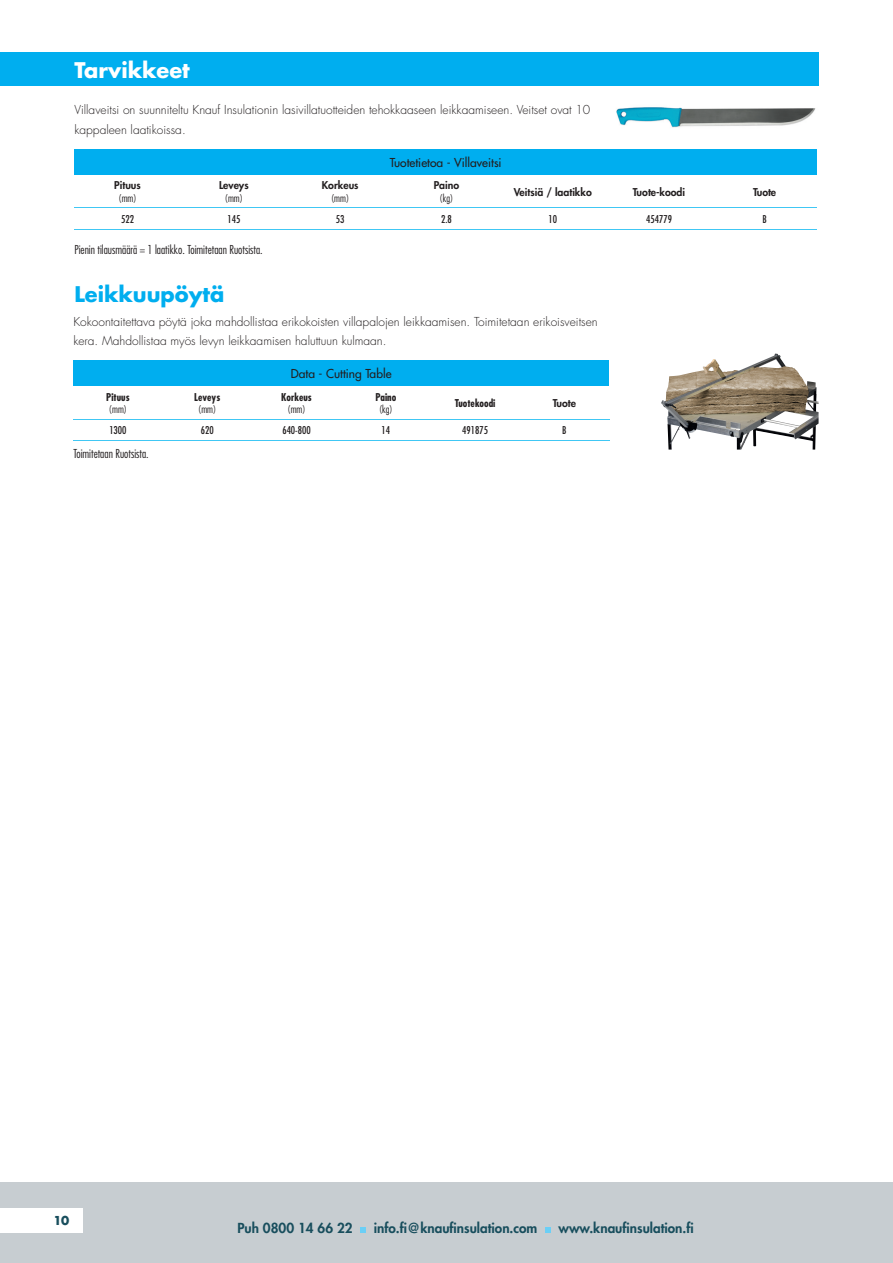
<style>
.page{position:relative;width:893px;height:1263px;background:#fff}
.page>*{position:absolute;margin:0;border:0;box-sizing:border-box;transform-origin:0 0}
.t1{font:700 21px "Futura Std";color:#00aeef}
.t2{font:700 21px "Futura Std";color:#fff}
.t3{font:800 13.5px "Futura Std";color:#184e5d}
.t4{font:300 12px/19.5px "Futura Std";color:#231f20}
.t5{font:300 condensed 12px "Futura Std";color:#231f20}
.t6{font:500 12px "Futura Std";color:#231f20}
.t7{font:700 12px "Futura";color:#184e5d}
.t8{font:800 10.5px "Futura Std";color:#231f20}
.t9{font:condensed 10.5px "Futura Std";color:#231f20}
.t10{font:700 condensed 10.5px "Futura Std";color:#231f20}
.t11{font:300 condensed 10.5px "Futura Std";color:#231f20}
</style>
<div class="page">
<div style="left:0;top:1182px;width:893px;height:81px;background:#c7cdd1"></div>
<svg style="left:360px;top:1227px;width:6px;height:5px"></svg>
<svg style="left:545px;top:1227px;width:6px;height:5px"></svg>
<div style="left:0;top:1208px;width:82px;height:24px;background:#fff"></div>
<div style="left:74px;top:149px;width:743px;height:26px;background:#00aeef"></div>
<hr style="left:74px;top:208px;width:107px;height:1px;background:#40c7f4">
<hr style="left:181px;top:208px;width:106px;height:1px;background:#40c7f4">
<hr style="left:287px;top:208px;width:106px;height:1px;background:#40c7f4">
<hr style="left:393px;top:208px;width:107px;height:1px;background:#40c7f4">
<hr style="left:500px;top:208px;width:106px;height:1px;background:#40c7f4">
<hr style="left:606px;top:208px;width:106px;height:1px;background:#40c7f4">
<hr style="left:712px;top:208px;width:105px;height:1px;background:#40c7f4">
<hr style="left:74px;top:229px;width:107px;height:1px;background:#40c7f4">
<hr style="left:181px;top:229px;width:106px;height:1px;background:#40c7f4">
<hr style="left:287px;top:229px;width:106px;height:1px;background:#40c7f4">
<hr style="left:393px;top:229px;width:107px;height:1px;background:#40c7f4">
<hr style="left:500px;top:229px;width:106px;height:1px;background:#40c7f4">
<hr style="left:606px;top:229px;width:106px;height:1px;background:#40c7f4">
<hr style="left:712px;top:229px;width:105px;height:1px;background:#40c7f4">
<div style="left:0;top:53px;width:819px;height:33px;background:#00aeef"></div>
<img style="left:616px;top:107px;width:200px;height:21px">
<div style="left:73px;top:360px;width:536px;height:26px;background:#00aeef"></div>
<hr style="left:73px;top:440px;width:90px;height:1px;background:#40c7f4">
<hr style="left:163px;top:440px;width:89px;height:1px;background:#40c7f4">
<hr style="left:252px;top:440px;width:89px;height:1px;background:#40c7f4">
<hr style="left:341px;top:440px;width:90px;height:1px;background:#40c7f4">
<hr style="left:431px;top:440px;width:89px;height:1px;background:#40c7f4">
<hr style="left:520px;top:440px;width:89px;height:1px;background:#40c7f4">
<hr style="left:73px;top:419px;width:90px;height:1px;background:#40c7f4">
<hr style="left:163px;top:419px;width:89px;height:1px;background:#40c7f4">
<hr style="left:252px;top:419px;width:89px;height:1px;background:#40c7f4">
<hr style="left:341px;top:419px;width:90px;height:1px;background:#40c7f4">
<hr style="left:431px;top:419px;width:89px;height:1px;background:#40c7f4">
<hr style="left:520px;top:419px;width:89px;height:1px;background:#40c7f4">
<img style="left:661px;top:353px;width:158px;height:97px">
<h1 class="t2" style="left:74px;top:57px;width:117px">Tarvikkeet</h1>
<p class="t4" style="left:74px;top:100px;width:517px">Villaveitsi on suunniteltu Knauf Insulationin lasivillatuotteiden tehokkaaseen leikkaamiseen. Veitset ovat 10 kappaleen laatikoissa.</p>
<p class="t8" style="left:114px;top:179px;width:28px">Pituus</p>
<p class="t11" style="left:119px;top:192px;width:20px">(mm)</p>
<p class="t8" style="left:219px;top:179px;width:31px">Leveys</p>
<p class="t11" style="left:225px;top:192px;width:20px">(mm)</p>
<p class="t8" style="left:322px;top:179px;width:38px">Korkeus</p>
<p class="t11" style="left:331px;top:192px;width:20px">(mm)</p>
<p class="t6" style="left:390px;top:155px;width:113px">Tuotetietoa - Villaveitsi</p>
<p class="t8" style="left:434px;top:179px;width:27px">Paino</p>
<p class="t11" style="left:440px;top:192px;width:15px">(kg)</p>
<p class="t8" style="left:514px;top:185px;width:79px">Veitsiä / laatikko</p>
<p class="t8" style="left:633px;top:185px;width:54px">Tuote-koodi</p>
<p class="t8" style="left:753px;top:185px;width:25px">Tuote</p>
<p class="t9" style="left:121px;top:213px;width:14px">522</p>
<p class="t9" style="left:227px;top:213px;width:14px">145</p>
<p class="t9" style="left:336px;top:213px;width:10px">53</p>
<p class="t9" style="left:441px;top:213px;width:12px">2.8</p>
<p class="t9" style="left:548px;top:213px;width:10px">10</p>
<p class="t9" style="left:646px;top:213px;width:27px">454779</p>
<p class="t9" style="left:762px;top:213px;width:6px">B</p>
<p class="t5" style="left:74px;top:243px;width:190px">Pienin tilausmäärä = 1 laatikko. Toimitetaan Ruotsista.</p>
<h1 class="t1" style="left:74px;top:280px;width:151px">Leikkuupöytä</h1>
<p class="t4" style="left:73px;top:312px;width:526px">Kokoontaitettava pöytä joka mahdollistaa erikokoisten villapalojen leikkaamisen. Toimitetaan erikoisveitsen kera. Mahdollistaa myös levyn leikkaamisen haluttuun kulmaan.</p>
<p class="t10" style="left:106px;top:390px;width:25px">Pituus</p>
<p class="t11" style="left:109px;top:403px;width:20px">(mm)</p>
<p class="t10" style="left:194px;top:390px;width:28px">Leveys</p>
<p class="t11" style="left:198px;top:403px;width:20px">(mm)</p>
<p class="t6" style="left:291px;top:366px;width:102px">Data - Cutting Table</p>
<p class="t10" style="left:281px;top:390px;width:32px">Korkeus</p>
<p class="t11" style="left:288px;top:403px;width:20px">(mm)</p>
<p class="t10" style="left:375px;top:390px;width:22px">Paino</p>
<p class="t11" style="left:379px;top:403px;width:15px">(kg)</p>
<p class="t10" style="left:455px;top:396px;width:42px">Tuotekoodi</p>
<p class="t8" style="left:553px;top:396px;width:25px">Tuote</p>
<p class="t9" style="left:109px;top:424px;width:19px">1300</p>
<p class="t9" style="left:201px;top:424px;width:14px">620</p>
<p class="t9" style="left:282px;top:424px;width:30px">640-800</p>
<p class="t9" style="left:382px;top:424px;width:10px">14</p>
<p class="t9" style="left:462px;top:424px;width:27px">491875</p>
<p class="t9" style="left:562px;top:424px;width:6px">B</p>
<p class="t5" style="left:73px;top:446px;width:77px">Toimitetaan Ruotsista.</p>
<p class="t7" style="left:53px;top:1212px;width:17px">10</p>
<p class="t3" style="left:237px;top:1219px;width:117px">Puh 0800 14 66 22</p>
<p class="t3" style="left:374px;top:1219px;width:165px">info.fi@knaufinsulation.com</p>
<p class="t3" style="left:558px;top:1219px;width:137px">www.knaufinsulation.fi</p>
</div>
